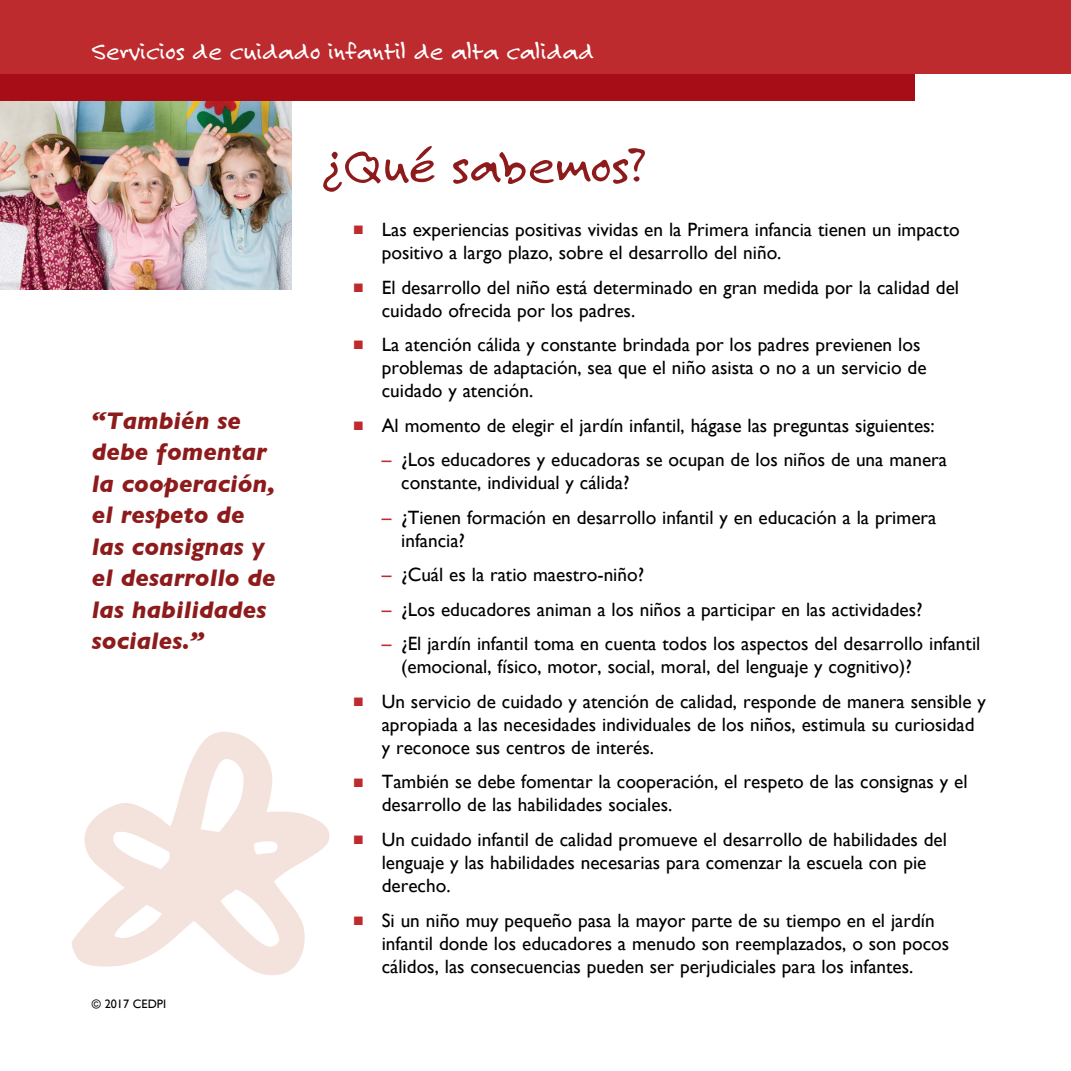
<style>
.page{position:relative;width:1071px;height:1071px;background:#fff}
.page>*{position:absolute;margin:0;border:0;box-sizing:border-box;transform-origin:0 0}
.t1{font:52.5px "Felt Tip Roman";color:#8e1b1c}
.t2{font:26.25px "Felt Tip Roman";color:#fff}
.t3{font:italic 700 24.5px/31.5px "Gill Sans";color:#8e1b1c}
.t4{font:19.25px/23.1px "Gill Sans";color:#000}
.t5{font:12.25px "Gill Sans";color:#000}
.s1{color:#bd2b2e}
</style>
<div class="page">
<img style="left:0;top:100px;width:292px;height:190px">
<svg style="left:72px;top:732px;width:257px;height:243px"></svg>
<div style="left:0;top:47px;width:915px;height:53px;background:#a70d17"></div>
<div style="left:0;top:0;width:1071px;height:73px;background:#bd2b2e"></div>
<h2 class="t2" style="left:92px;top:35px;width:504px">Servicios de cuidado infantil de alta calidad</h2>
<p class="t3" style="left:92px;top:405px;width:185px">“También se debe fomentar la cooperación, el respeto de las consignas y el desarrollo de las habilidades sociales.”</p>
<p class="t5" style="left:92px;top:997px;width:76px">© 2017 CEDPI</p>
<h1 class="t1" style="left:323px;top:134px;width:324px">¿Qué sabemos?</h1>
<p class="t4" style="left:382px;top:218px;width:580px;text-indent:-28px"><span class="s1">■</span> Las experiencias positivas vividas en la Primera infancia tienen un impacto positivo a largo plazo, sobre el desarrollo del niño.</p>
<p class="t4" style="left:382px;top:275px;width:579px;text-indent:-28px"><span class="s1">■</span> El desarrollo del niño está determinado en gran medida por la calidad del cuidado ofrecida por los padres.</p>
<p class="t4" style="left:382px;top:333px;width:546px;text-indent:-28px"><span class="s1">■</span> La atención cálida y constante brindada por los padres previenen los problemas de adaptación, sea que el niño asista o no a un servicio de cuidado y atención.</p>
<p class="t4" style="left:354px;top:414px;width:582px"><span class="s1">■</span> Al momento de elegir el jardín infantil, hágase las preguntas siguientes:</p>
<p class="t4" style="left:401px;top:448px;width:547px;text-indent:-20px"><span class="s1">–</span> ¿Los educadores y educadoras se ocupan de los niños de una manera constante, individual y cálida?</p>
<p class="t4" style="left:401px;top:505px;width:537px;text-indent:-20px"><span class="s1">–</span> ¿Tienen formación en desarrollo infantil y en educación a la primera infancia?</p>
<p class="t4" style="left:382px;top:563px;width:264px"><span class="s1">–</span> ¿Cuál es la ratio maestro-niño?</p>
<p class="t4" style="left:382px;top:597px;width:542px"><span class="s1">–</span> ¿Los educadores animan a los niños a participar en las actividades?</p>
<p class="t4" style="left:401px;top:632px;width:581px;text-indent:-20px"><span class="s1">–</span> ¿El jardín infantil toma en cuenta todos los aspectos del desarrollo infantil (emocional, físico, motor, social, moral, del lenguaje y cognitivo)?</p>
<p class="t4" style="left:382px;top:689px;width:606px;text-indent:-28px"><span class="s1">■</span> Un servicio de cuidado y atención de calidad, responde de manera sensible y apropiada a las necesidades individuales de los niños, estimula su curiosidad y reconoce sus centros de interés.</p>
<p class="t4" style="left:382px;top:770px;width:587px;text-indent:-28px"><span class="s1">■</span> También se debe fomentar la cooperación, el respeto de las consignas y el desarrollo de las habilidades sociales.</p>
<p class="t4" style="left:382px;top:828px;width:567px;text-indent:-28px"><span class="s1">■</span> Un cuidado infantil de calidad promueve el desarrollo de habilidades del lenguaje y las habilidades necesarias para comenzar la escuela con pie derecho.</p>
<p class="t4" style="left:382px;top:908px;width:569px;text-indent:-28px"><span class="s1">■</span> Si un niño muy pequeño pasa la mayor parte de su tiempo en el jardín infantil donde los educadores a menudo son reemplazados, o son pocos cálidos, las consecuencias pueden ser perjudiciales para los infantes.</p>
</div>
